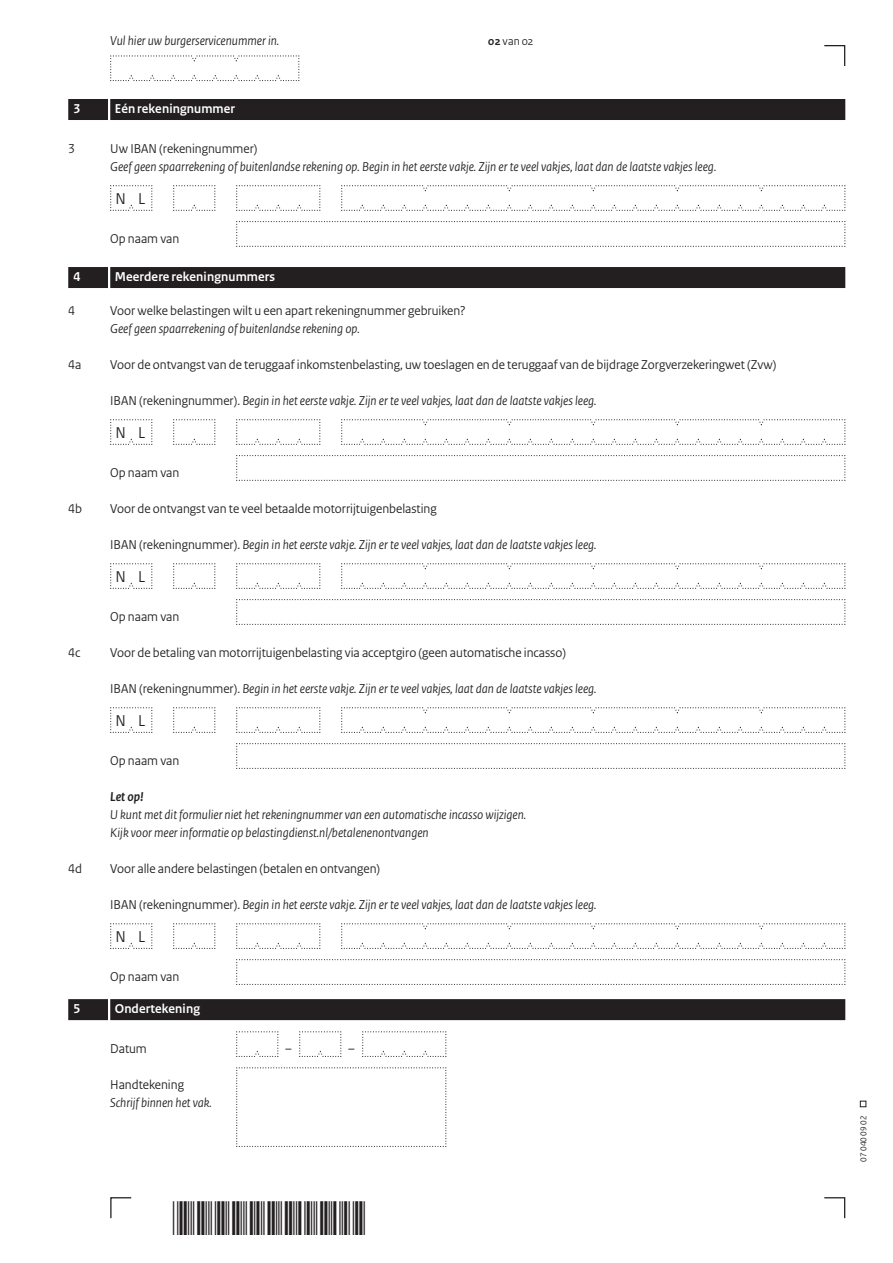
<style>
.page{position:relative;width:893px;height:1263px;background:#fff}
.page>*{position:absolute;margin:0;border:0;box-sizing:border-box;transform-origin:0 0}
.t1{font:16.5px "Rijksoverheid Sans Heading";color:#231f20}
.t2{font:italic 13.5px/18px "Rijksoverheid Sans Heading";color:#231f20}
.t3{font:13.5px "Rijksoverheid Sans Heading";color:#231f20}
.t4{font:700 13.5px "Rijksoverheid Sans Heading";letter-spacing:.01em;color:#fff}
.t5{font:italic 700 13.5px "Rijksoverheid Sans Heading";color:#231f20}
.t6{font:12px "Rijksoverheid Sans Heading";color:#231f20}
.t7{font:9px "Rijksoverheid Sans Heading";color:#231f20}
.s1{font-weight:700}
.s2{font-style:normal}
</style>
<div class="page">
<svg style="left:824px;top:1197px;width:22px;height:22px"></svg>
<svg style="left:110px;top:1197px;width:22px;height:22px"></svg>
<svg style="left:860px;top:1101px;width:6px;height:6px"></svg>
<svg style="left:824px;top:45px;width:22px;height:21px"></svg>
<div style="left:110px;top:99px;width:735px;height:21px;background:#231f20"></div>
<div style="left:68px;top:99px;width:40px;height:21px;background:#231f20"></div>
<div style="left:110px;top:267px;width:735px;height:21px;background:#231f20"></div>
<div style="left:68px;top:267px;width:40px;height:21px;background:#231f20"></div>
<div style="left:110px;top:999px;width:735px;height:21px;background:#231f20"></div>
<div style="left:68px;top:999px;width:40px;height:21px;background:#231f20"></div>
<svg style="left:110px;top:185px;width:43px;height:26px"></svg>
<svg style="left:173px;top:185px;width:43px;height:26px"></svg>
<svg style="left:236px;top:185px;width:85px;height:26px"></svg>
<svg style="left:341px;top:185px;width:505px;height:26px"></svg>
<svg style="left:236px;top:221px;width:610px;height:26px"></svg>
<svg style="left:110px;top:419px;width:43px;height:26px"></svg>
<svg style="left:173px;top:419px;width:43px;height:26px"></svg>
<svg style="left:236px;top:419px;width:85px;height:26px"></svg>
<svg style="left:341px;top:419px;width:505px;height:26px"></svg>
<svg style="left:236px;top:455px;width:610px;height:26px"></svg>
<svg style="left:110px;top:563px;width:43px;height:26px"></svg>
<svg style="left:173px;top:563px;width:43px;height:26px"></svg>
<svg style="left:236px;top:563px;width:85px;height:26px"></svg>
<svg style="left:341px;top:563px;width:505px;height:26px"></svg>
<svg style="left:236px;top:599px;width:610px;height:26px"></svg>
<svg style="left:110px;top:707px;width:43px;height:26px"></svg>
<svg style="left:173px;top:707px;width:43px;height:26px"></svg>
<svg style="left:236px;top:707px;width:85px;height:26px"></svg>
<svg style="left:341px;top:707px;width:505px;height:26px"></svg>
<svg style="left:236px;top:743px;width:610px;height:26px"></svg>
<svg style="left:110px;top:923px;width:43px;height:26px"></svg>
<svg style="left:173px;top:923px;width:43px;height:26px"></svg>
<svg style="left:236px;top:923px;width:85px;height:26px"></svg>
<svg style="left:341px;top:923px;width:505px;height:26px"></svg>
<svg style="left:236px;top:959px;width:610px;height:26px"></svg>
<svg style="left:236px;top:1031px;width:43px;height:26px"></svg>
<svg style="left:299px;top:1031px;width:43px;height:26px"></svg>
<svg style="left:362px;top:1031px;width:85px;height:26px"></svg>
<svg style="left:236px;top:1067px;width:211px;height:80px"></svg>
<svg style="left:110px;top:55px;width:190px;height:26px"></svg>
<p class="t2" style="left:110px;top:32px;width:170px">Vul hier uw burgerservicenummer in.</p>
<p class="t4" style="left:74px;top:101px;width:8px">3</p>
<p class="t4" style="left:115px;top:101px;width:122px">Eén rekeningnummer</p>
<p class="t6" style="left:488px;top:34px;width:47px"><span class="s1">02</span> van 02</p>
<p class="t3" style="left:68px;top:141px;width:8px">3</p>
<p class="t3" style="left:110px;top:141px;width:149px">Uw IBAN (rekeningnummer)</p>
<p class="t2" style="left:110px;top:158px;width:607px">Geef geen spaarrekening of buitenlandse rekening op. Begin in het eerste vakje. Zijn er te veel vakjes, laat dan de laatste vakjes leeg.</p>
<p class="t1" style="left:116px;top:189px;width:31px">N L</p>
<p class="t3" style="left:110px;top:231px;width:71px">Op naam van</p>
<p class="t4" style="left:73px;top:269px;width:8px">4</p>
<p class="t4" style="left:115px;top:269px;width:162px">Meerdere rekeningnummers</p>
<p class="t3" style="left:68px;top:303px;width:8px">4</p>
<p class="t3" style="left:110px;top:303px;width:357px">Voor welke belastingen wilt u een apart rekeningnummer gebruiken?</p>
<p class="t2" style="left:110px;top:320px;width:251px">Geef geen spaarrekening of buitenlandse rekening op.</p>
<p class="t3" style="left:68px;top:357px;width:15px">4a</p>
<p class="t3" style="left:110px;top:357px;width:667px">Voor de ontvangst van de teruggaaf inkomstenbelasting, uw toeslagen en de teruggaaf van de bijdrage Zorgverzekeringwet (Zvw)</p>
<p class="t2" style="left:110px;top:392px;width:488px"><span class="s2">IBAN (rekeningnummer).</span> Begin in het eerste vakje. Zijn er te veel vakjes, laat dan de laatste vakjes leeg.</p>
<p class="t1" style="left:116px;top:423px;width:31px">N L</p>
<p class="t3" style="left:110px;top:465px;width:71px">Op naam van</p>
<p class="t3" style="left:68px;top:501px;width:15px">4b</p>
<p class="t3" style="left:110px;top:501px;width:328px">Voor de ontvangst van te veel betaalde motorrijtuigenbelasting</p>
<p class="t2" style="left:110px;top:536px;width:488px"><span class="s2">IBAN (rekeningnummer).</span> Begin in het eerste vakje. Zijn er te veel vakjes, laat dan de laatste vakjes leeg.</p>
<p class="t1" style="left:116px;top:567px;width:31px">N L</p>
<p class="t3" style="left:110px;top:609px;width:71px">Op naam van</p>
<p class="t3" style="left:68px;top:645px;width:14px">4c</p>
<p class="t3" style="left:110px;top:645px;width:457px">Voor de betaling van motorrijtuigenbelasting via acceptgiro (geen automatische incasso)</p>
<p class="t2" style="left:110px;top:680px;width:488px"><span class="s2">IBAN (rekeningnummer).</span> Begin in het eerste vakje. Zijn er te veel vakjes, laat dan de laatste vakjes leeg.</p>
<p class="t1" style="left:116px;top:711px;width:31px">N L</p>
<p class="t3" style="left:110px;top:753px;width:71px">Op naam van</p>
<p class="t5" style="left:110px;top:789px;width:35px">Let op!</p>
<p class="t2" style="left:110px;top:806px;width:417px">U kunt met dit formulier niet het rekeningnummer van een automatische incasso wijzigen.<br>Kijk voor meer informatie op belastingdienst.nl/betalenenontvangen</p>
<p class="t3" style="left:68px;top:861px;width:15px">4d</p>
<p class="t3" style="left:110px;top:861px;width:271px">Voor alle andere belastingen (betalen en ontvangen)</p>
<p class="t2" style="left:110px;top:896px;width:488px"><span class="s2">IBAN (rekeningnummer).</span> Begin in het eerste vakje. Zijn er te veel vakjes, laat dan de laatste vakjes leeg.</p>
<p class="t1" style="left:116px;top:927px;width:31px">N L</p>
<p class="t3" style="left:110px;top:969px;width:71px">Op naam van</p>
<p class="t4" style="left:73px;top:1001px;width:8px">5</p>
<p class="t4" style="left:115px;top:1001px;width:87px">Ondertekening</p>
<p class="t3" style="left:110px;top:1041px;width:38px">Datum</p>
<p class="t3" style="left:285px;top:1041px;width:8px">–</p>
<p class="t3" style="left:348px;top:1041px;width:8px">–</p>
<p class="t3" style="left:110px;top:1077px;width:75px">Handtekening</p>
<p class="t2" style="left:110px;top:1094px;width:103px">Schrijf binnen het vak.</p>
<p class="t7" style="left:858px;top:1161px;width:47px;rotate:-90deg">07 040 09 02</p>
</div>
